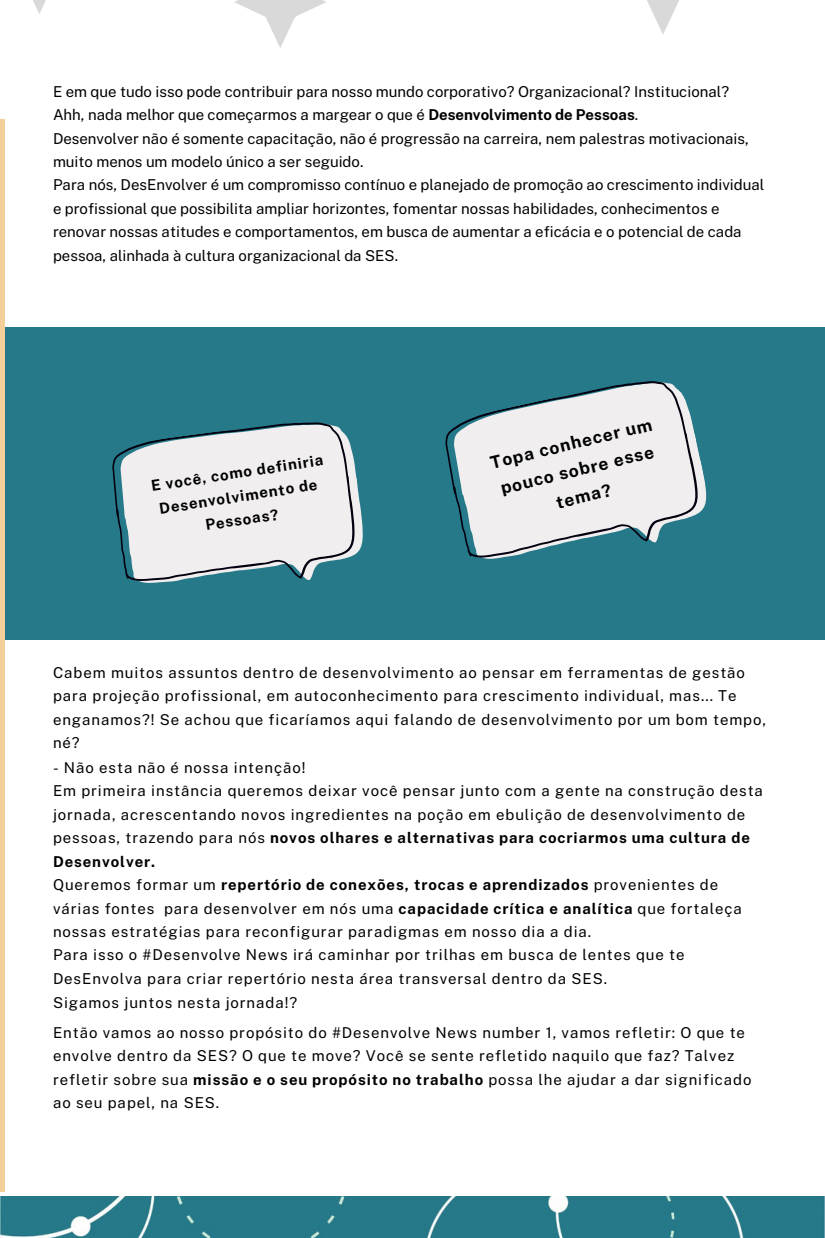
<style>
.page{position:relative;width:825px;height:1238px;background:#fff}
.page>*{position:absolute;margin:0;border:0;box-sizing:border-box;transform-origin:0 0}
.t1{font:700 17.38px/27.1px "Public Sans";color:#010101;text-align:center}
.t2{font:15px/23.5px "Public Sans";letter-spacing:.06em;color:#000}
.t3{font:15px/23.5px "Public Sans";color:#010101}
.t4{font:700 15px/23.4px "Public Sans";color:#010101;text-align:center}
.s1{font-weight:700}
</style>
<div class="page">
<div style="left:5px;top:327px;width:819px;height:313px;background:#267988"></div>
<svg style="left:112px;top:422px;width:249px;height:161px;fill:#f1eeef"></svg>
<svg style="left:445px;top:381px;width:262px;height:178px;fill:#f1eeef"></svg>
<div style="left:0;top:119px;width:5px;height:1072px;background:#f4cf99"></div>
<img style="left:0;top:1196px;width:825px;height:41px">
<svg style="left:647px;top:0;width:32px;height:34px"></svg>
<svg style="left:33px;top:0;width:13px;height:14px"></svg>
<svg style="left:234px;top:0;width:92px;height:48px"></svg>
<p class="t3" style="left:53px;top:79px;width:678px">E em que tudo isso pode contribuir para nosso mundo corporativo? Organizacional? Institucional?</p>
<h2 class="t3" style="left:53px;top:103px;width:587px">Ahh, nada melhor que começarmos a margear o que é <span class="s1">Desenvolvimento de Pessoas</span>.</h2>
<p class="t3" style="left:53px;top:126px;width:697px">Desenvolver não é somente capacitação, não é progressão na carreira, nem palestras motivacionais, muito menos um modelo único a ser seguido.</p>
<p class="t3" style="left:53px;top:173px;width:713px">Para nós, DesEnvolver é um compromisso contínuo e planejado de promoção ao crescimento individual e profissional que possibilita ampliar horizontes, fomentar nossas habilidades, conhecimentos e renovar nossas atitudes e comportamentos, em busca de aumentar a eficácia e o potencial de cada pessoa, alinhada à cultura organizacional da SES.</p>
<p class="t4" style="left:150px;top:475px;width:175px;rotate:-9deg">E você, como definiria<br>Desenvolvimento de<br>Pessoas?</p>
<p class="t1" style="left:488px;top:450px;width:167px;rotate:-14deg">Topa conhecer um pouco sobre esse tema?</p>
<p class="t2" style="left:53px;top:660px;width:715px">Cabem muitos assuntos dentro de desenvolvimento ao pensar em ferramentas de gestão para projeção profissional, em autoconhecimento para crescimento individual, mas... Te enganamos?! Se achou que ficaríamos aqui falando de desenvolvimento por um bom tempo, né?</p>
<p class="t2" style="left:53px;top:755px;width:254px">- Não esta não é nossa intenção!</p>
<p class="t2" style="left:53px;top:779px;width:712px">Em primeira instância queremos deixar você pensar junto com a gente na construção desta jornada, acrescentando novos ingredientes na poção em ebulição de desenvolvimento de pessoas, trazendo para nós <span class="s1">novos olhares e alternativas para cocriarmos uma cultura de Desenvolver.</span></p>
<p class="t2" style="left:53px;top:873px;width:691px">Queremos formar um <span class="s1">repertório de conexões, trocas e aprendizados</span> provenientes de várias fontes para desenvolver em nós uma <span class="s1">capacidade crítica e analítica</span> que fortaleça nossas estratégias para reconfigurar paradigmas em nosso dia a dia.</p>
<h3 class="t2" style="left:53px;top:943px;width:633px">Para isso o #Desenvolve News irá caminhar por trilhas em busca de lentes que te<br>DesEnvolva para criar repertório nesta área transversal dentro da SES.</h3>
<p class="t2" style="left:53px;top:991px;width:246px">Sigamos juntos nesta jornada!?</p>
<p class="t2" style="left:53px;top:1020px;width:700px">Então vamos ao nosso propósito do #Desenvolve News number 1, vamos refletir: O que te envolve dentro da SES? O que te move? Você se sente refletido naquilo que faz? Talvez refletir sobre sua <span class="s1">missão e o seu propósito no trabalho</span> possa lhe ajudar a dar significado ao seu papel, na SES.</p>
</div>
